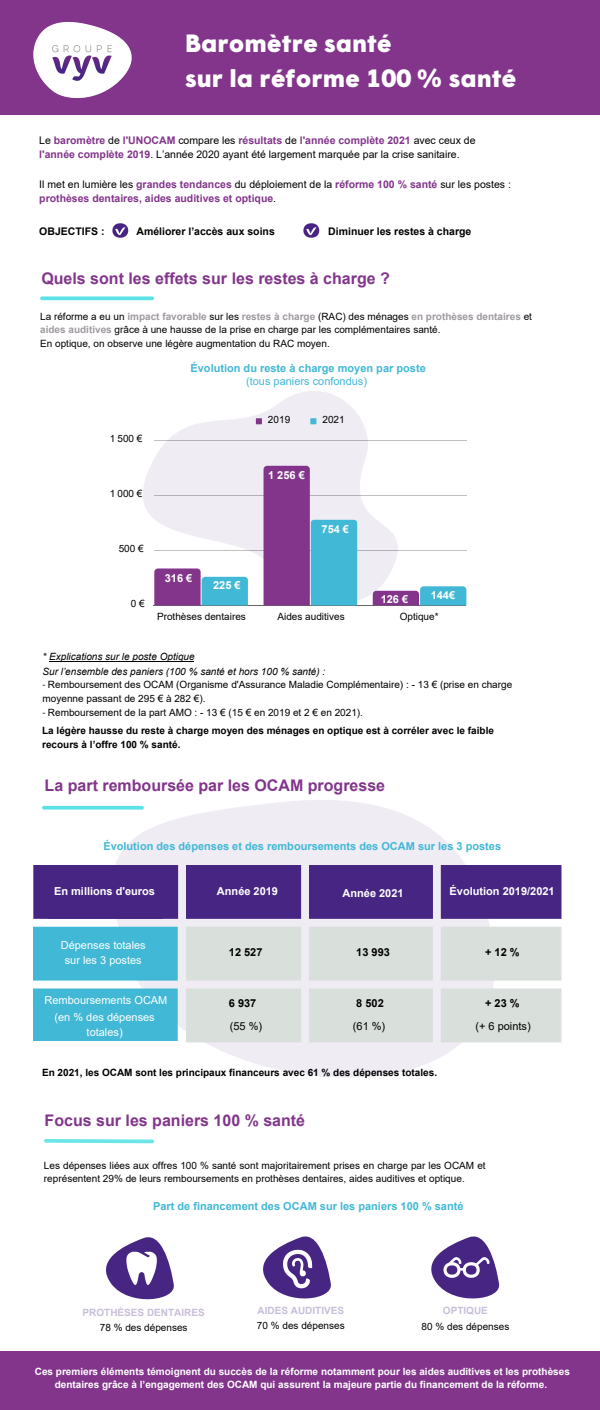
<style>
.page{position:relative;width:600px;height:1410px;background:#fff}
.page>*{position:absolute;margin:0;border:0;box-sizing:border-box;transform-origin:0 0}
.t1{font:900 25px/34.5px "Wigrum";color:#fff}
.t2{font:700 16px "Arial";color:#82358b}
.t3{font:700 16px "Arial";color:#82358b}
.t4{font:700 11px/13.2px "Arial";color:#41b8d5;text-align:center}
.t5{font:700 11px "Arial";color:#fff}
.t6{font:11px/15px "Arial";color:#fff;text-align:center}
.t7{font:700 11px "Arial";color:#000}
.t8{font:11px "Arial";color:#000}
.t9{font:10.5px/14.3px "Arial";color:#000}
.t10{font:700 10.5px/14.3px "Arial";color:#82358b}
.t11{font:700 10.5px "Arial";color:#000}
.t12{font:10px/13.6px "Arial";color:#000}
.t13{font:10px/13.6px "Arial";color:#000}
.t14{font:700 10px/13.6px "Arial";color:#fff;text-align:center}
.t15{font:700 10px/13.6px "Arial";color:#000}
.t16{font:italic 10px/15px "Arial";color:#000}
.t17{font:700 10px "Arial";color:#000}
.s1{font-weight:700;color:#82358b}
.s2{font-weight:400;color:#000}
.s3{font-style:inherit}
.s4{font-weight:700;color:#9e99a0}
.s5{font-weight:400}
.s6{font-family:"Carlito"}
.s7{font-weight:700;color:#c8beda}
</style>
<div class="page">
<div style="left:0;top:0;width:600px;height:114px;background:#82358b"></div>
<img style="left:33px;top:22px;width:99px;height:76px">
<svg style="left:42px;top:296px;width:110px;height:4px"></svg>
<img style="left:112px;top:223px;width:17px;height:15px">
<svg style="left:33px;top:800px;width:529px;height:278px"></svg>
<svg style="left:186px;top:926px;width:375px;height:116px;background:#dbe0dd"></svg>
<svg style="left:143px;top:391px;width:255px;height:214px;fill:#efecf4"></svg>
<svg style="left:256px;top:418px;width:6px;height:6px"></svg>
<svg style="left:310px;top:418px;width:6px;height:6px"></svg>
<hr style="left:154px;top:440px;width:312px;height:1px;background:#000">
<hr style="left:154px;top:495px;width:312px;height:1px;background:#000">
<hr style="left:154px;top:550px;width:312px;height:1px;background:#000">
<hr style="left:153px;top:605px;width:312px;height:1px;background:#000">
<svg style="left:154px;top:568px;width:94px;height:37px;background:#7b82b7"></svg>
<svg style="left:264px;top:466px;width:93px;height:139px;background:#837eb4"></svg>
<svg style="left:373px;top:586px;width:93px;height:19px;background:#7491bf"></svg>
<svg style="left:44px;top:1139px;width:111px;height:5px"></svg>
<svg style="left:106px;top:1237px;width:68px;height:63px"></svg>
<div style="left:0;top:1351px;width:600px;height:58px;background:#82358b"></div>
<svg style="left:263px;top:1236px;width:68px;height:63px"></svg>
<svg style="left:431px;top:1236px;width:69px;height:63px"></svg>
<img style="left:116px;top:1241px;width:52px;height:53px">
<img style="left:271px;top:1239px;width:57px;height:57px">
<img style="left:437px;top:1237px;width:59px;height:57px">
<img style="left:303px;top:223px;width:17px;height:15px">
<div style="left:33px;top:865px;width:528px;height:53px;background:#472583"></div>
<svg style="left:33px;top:926px;width:145px;height:114px;background:#4fbdd7"></svg>
<hr style="left:50px;top:661px;width:144px;height:1px;background:#000">
<p class="t1" style="left:185px;top:24px;width:333px">Baromètre santé<br>sur la réforme 100 % santé</p>
<p class="t9" style="left:39px;top:133px;width:438px">Le <span class="s1">baromètre</span> de <span class="s1">l'UNOCAM</span> compare les <span class="s1">résultats</span> de <span class="s1">l'année complète 2021</span> avec ceux de <span class="s1">l'année complète 2019</span>. L’année 2020 ayant été largement marquée par la crise sanitaire.</p>
<p class="t10" style="left:39px;top:177px;width:473px"><span class="s2">Il met en lumière les</span> grandes tendances <span class="s2">du déploiement de la</span> réforme 100 % santé <span class="s2">sur les postes : </span>prothèses dentaires, aides auditives et optique<span class="s2">.</span></p>
<p class="t11" style="left:39px;top:224px;width:67px">OBJECTIFS :</p>
<p class="t11" style="left:137px;top:224px;width:140px">Améliorer l’accès aux soins</p>
<p class="t11" style="left:328px;top:224px;width:145px">Diminuer les restes à charge</p>
<p class="t2" style="left:41px;top:267px;width:350px">Quels sont les effets sur les restes à charge ?</p>
<p class="t12" style="left:40px;top:309px;width:493px"><span class="s3">La réforme a eu un</span> <span class="s4">impact favorable</span> <span class="s3">sur les</span> <span class="s4">restes à charge</span> <span class="s3">(RAC) des ménages</span> <span class="s4">en prothèses dentaires</span> <span class="s3">et </span><span class="s4">aides auditives</span> <span class="s3">grâce à une</span> hausse de la prise en charge par les complémentaires santé<span class="s3">.<br></span>En optique, on observe une légère <span class="s3">augmentation du RAC moyen.</span></p>
<p class="t4" style="left:191px;top:362px;width:237px">Évolution du reste à charge moyen par poste <span class="s5">(tous paniers confondus)</span></p>
<p class="t12" style="left:110px;top:432px;width:34px">1 500 €</p>
<p class="t12" style="left:110px;top:487px;width:34px">1 000 €</p>
<p class="t12" style="left:119px;top:542px;width:26px">500 €</p>
<p class="t12" style="left:131px;top:597px;width:15px">0 €</p>
<p class="t12" style="left:268px;top:412px;width:24px">2019</p>
<p class="t12" style="left:322px;top:412px;width:24px">2021</p>
<p class="t5" style="left:165px;top:570px;width:29px">316 €</p>
<p class="t5" style="left:213px;top:577px;width:29px">225 €</p>
<p class="t5" style="left:268px;top:467px;width:38px">1 256 €</p>
<p class="t5" style="left:322px;top:521px;width:29px">754 €</p>
<p class="t5" style="left:381px;top:591px;width:29px">126 €</p>
<p class="t5" style="left:431px;top:587px;width:26px">144€</p>
<p class="t13" style="left:157px;top:610px;width:90px">Prothèses d<span class="s3">entaire</span>s</p>
<p class="t13" style="left:277px;top:610px;width:69px"><span class="s3">A</span>ides auditives</p>
<p class="t12" style="left:400px;top:610px;width:40px">Optique*</p>
<p class="t16" style="left:42px;top:648px;width:284px">* Explication<span class="s3">s sur le poste Optique<br></span>Sur l’ensemble des paniers (100 % santé et hors 100 % santé) :</p>
<p class="t13" style="left:43px;top:678px;width:471px"><span class="s6">-</span> Remboursement des OCAM (Organisme d'Assurance Maladie Complémentaire) : <span class="s3">- 13</span> € <span class="s3">(prise en charge moyenne</span> pass<span class="s3">ant</span> de <span class="s3">295</span> € à <span class="s3">282</span> €).</p>
<p class="t13" style="left:43px;top:705px;width:322px"><span class="s6">-</span> Remboursement de la part AMO : - 1<span class="s3">3</span> € <span class="s3">(15 € en 2019 et 2 € en 2021).</span></p>
<p class="t15" style="left:42px;top:724px;width:453px">La légère hausse du reste à charge moyen des ménages en optique est à corréler avec le faible recours à l’offre 100 % santé<span class="s3">.</span></p>
<h2 class="t3" style="left:45px;top:774px;width:342px">La part remboursée par les OCAM progresse</h2>
<p class="t4" style="left:103px;top:839px;width:399px">Évolution des dépenses et des remboursements des OCAM sur les 3 postes</p>
<p class="t5" style="left:54px;top:883px;width:103px">En millions d'euros</p>
<p class="t6" style="left:61px;top:937px;width:86px">Dépenses totales sur les 3 postes</p>
<p class="t6" style="left:45px;top:991px;width:124px;line-height:17.3px">Remboursements OCAM (en % des dépenses</p>
<p class="t6" style="left:87px;top:1024px;width:38px">totales)</p>
<p class="t5" style="left:217px;top:883px;width:63px">Année 2019</p>
<p class="t5" style="left:343px;top:884px;width:63px">Année 2021</p>
<p class="t5" style="left:450px;top:883px;width:107px">Évolution 2019/2021</p>
<p class="t7" style="left:229px;top:944px;width:35px">12 527</p>
<p class="t7" style="left:356px;top:944px;width:35px">13 993</p>
<p class="t7" style="left:485px;top:944px;width:36px">+ 12 %</p>
<p class="t7" style="left:229px;top:995px;width:29px">6 937</p>
<p class="t7" style="left:356px;top:995px;width:29px">8 502</p>
<p class="t7" style="left:485px;top:995px;width:36px">+ 23 %</p>
<p class="t8" style="left:230px;top:1018px;width:34px">(55 %)</p>
<p class="t8" style="left:353px;top:1018px;width:34px">(61 %)</p>
<p class="t8" style="left:475px;top:1018px;width:57px">(+ 6 points)</p>
<p class="t17" style="left:42px;top:1065px;width:397px">En 2021, les OCAM sont les principaux financeurs avec 61 % des dépenses totales.</p>
<p class="t2" style="left:45px;top:1109px;width:262px">Focus sur les paniers 100 % santé</p>
<p class="t12" style="left:44px;top:1158px;width:443px">Les dépenses liées aux offres 100 % santé sont majoritairement prises en charge par les OCAM et représentent 29% de leurs remboursements <span class="s3">en prothèses</span> dentaire<span class="s3">s, aides auditives et optique</span>.</p>
<p class="t4" style="left:153px;top:1199px;width:312px">Part de financement des OCAM sur les paniers 100 % santé</p>
<p class="t12" style="left:83px;top:1304px;width:124px;line-height:15.4px;text-align:center"><span class="s7">PROTHÈSES</span> <span class="s7">DENTAIRE</span><span class="s7">S<br></span>78 % des dépenses</p>
<p class="t12" style="left:257px;top:1303px;width:89px;line-height:14.6px"><span class="s7">A</span><span class="s7">IDES AUDITIVES<br></span>70 % des dépenses</p>
<p class="t12" style="left:422px;top:1302px;width:89px;line-height:15.4px;text-align:center"><span class="s7">OPTIQUE<br></span>80 % des dépenses</p>
<p class="t14" style="left:35px;top:1364px;width:537px">Ces premiers éléments témoignent du succès de la réforme notamment pour les aides auditives et les prothèses dentaires grâce à l’engagement des OCAM qui assurent la majeure partie du financement de la réforme.</p>
</div>
